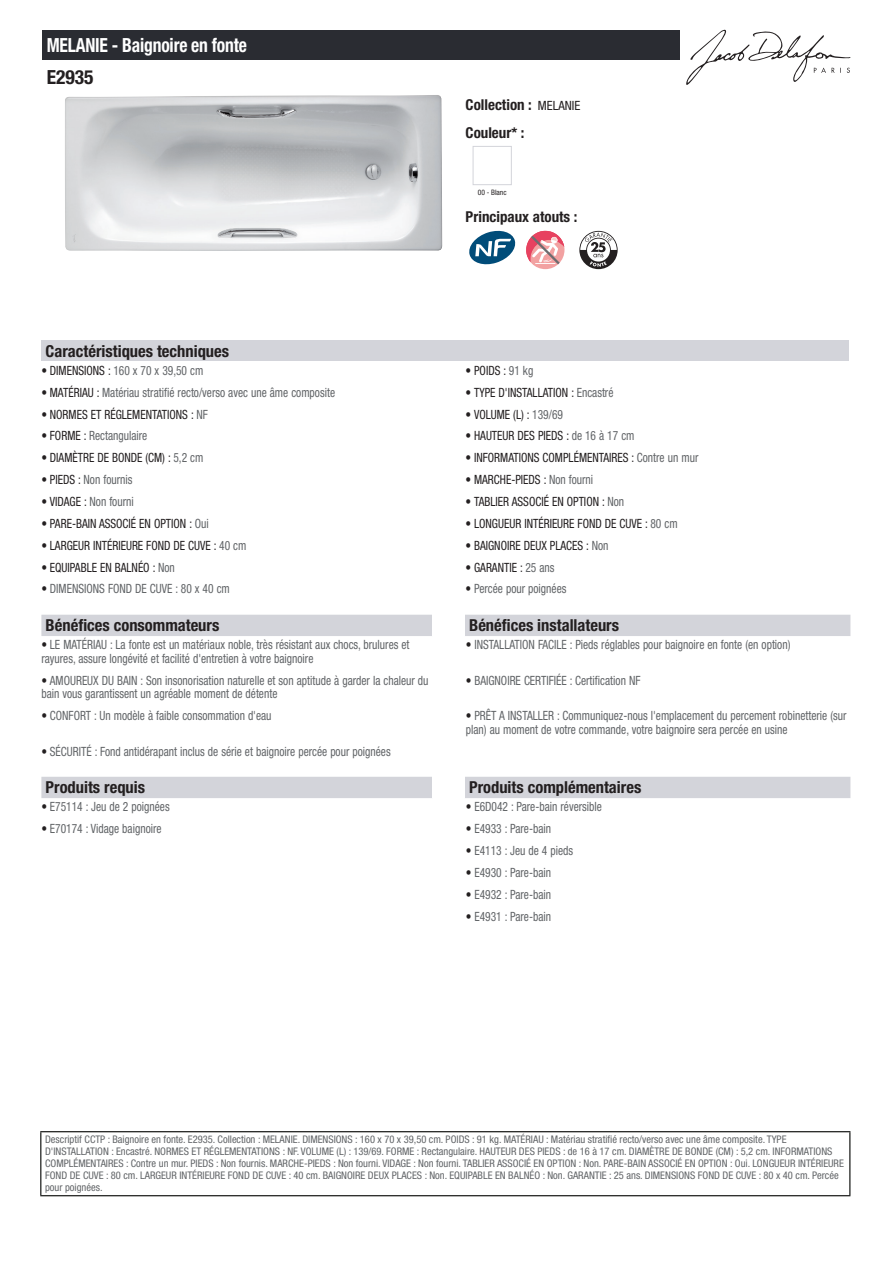
<style>
.page{position:relative;width:893px;height:1263px;background:#fff}
.page>*{position:absolute;margin:0;border:0;box-sizing:border-box;transform-origin:0 0}
.t1{font:700 condensed 19.5px "Helvetica Neue LT Std";letter-spacing:-.01em;color:#fff;scale:.9 1}
.t2{font:700 condensed 19.5px "Helvetica Neue LT Std";color:#231f20}
.t3{font:700 condensed 16.5px "Helvetica Neue LT Std";color:#231f20}
.t4{font:700 condensed 15px/27.8px "Helvetica Neue LT Std";color:#231f20}
.t5{font:condensed 12.75px/13.5px "Helvetica Neue LT Std";color:#626568;scale:.9 1}
.t6{font:condensed 12.75px "Helvetica Neue LT Std";color:#231f20;scale:.9 1}
.t7{font:condensed 10.5px/12px "Helvetica Neue LT Std";color:#626568}
.t8{font:condensed 7.5px "Helvetica Neue LT Std";color:#231f20}
.s1{font-weight:400;font-size:12.75px}
.s2{color:#231f20}
.s3{color:#626568}
</style>
<div class="page">
<svg style="left:686px;top:30px;width:164px;height:55px"></svg>
<img style="left:65px;top:95px;width:377px;height:156px">
<div style="left:473px;top:146px;width:39px;height:39px;border:1px solid #d3d4da"></div>
<svg style="left:469px;top:231px;width:46px;height:33px"></svg>
<div style="left:526px;top:231px;width:38px;height:38px;background:#f2a1a1;border-radius:50%"></div>
<svg style="left:526px;top:231px;width:38px;height:33px"></svg>
<svg style="left:579px;top:231px;width:39px;height:38px"></svg>
<div style="left:41px;top:340px;width:808px;height:21px;background:#d3d4da"></div>
<div style="left:41px;top:615px;width:809px;height:21px;background:#d3d4da"></div>
<div style="left:432px;top:615px;width:33px;height:21px;background:#fff"></div>
<div style="left:41px;top:777px;width:809px;height:21px;background:#d3d4da"></div>
<div style="left:432px;top:777px;width:33px;height:21px;background:#fff"></div>
<div style="left:43px;top:30px;width:637px;height:30px;background:#2a2c32"></div>
<hr style="left:40px;top:1131px;width:810px;height:1px;background:#040503">
<hr style="left:40px;top:1132px;width:1px;height:63px;background:#040503">
<hr style="left:849px;top:1132px;width:1px;height:63px;background:#040503">
<hr style="left:40px;top:1195px;width:810px;height:1px;background:#040503">
<h1 class="t1" style="left:47px;top:33px;width:224px">MELANIE - Baignoire en fonte</h1>
<h1 class="t2" style="left:47px;top:65px;width:48px">E2935</h1>
<p class="t4" style="left:466px;top:90px;width:116px">Collection : <span class="s1">MELANIE<br></span>Couleur* :</p>
<p class="t8" style="left:478px;top:188px;width:30px">00 - Blanc</p>
<p class="t4" style="left:466px;top:203px;width:113px">Principaux atouts :</p>
<p class="t3" style="left:46px;top:341px;width:185px">Caractéristiques techniques</p>
<p class="t5" style="left:41px;top:363px;width:181px"><span class="s2">• DIMENSIONS :</span> 160 x 70 x 39,50 cm</p>
<p class="t6" style="left:466px;top:363px;width:77px">• POIDS : <span class="s3">91 kg</span></p>
<p class="t5" style="left:41px;top:385px;width:328px"><span class="s2">• MATÉRIAU :</span> Matériau stratifié recto/verso avec une âme composite</p>
<p class="t6" style="left:466px;top:385px;width:166px">• TYPE D'INSTALLATION : <span class="s3">Encastré</span></p>
<p class="t6" style="left:41px;top:407px;width:186px">• NORMES ET RÉGLEMENTATIONS : <span class="s3">NF</span></p>
<p class="t6" style="left:466px;top:407px;width:110px">• VOLUME (L) : <span class="s3">139/69</span></p>
<p class="t5" style="left:41px;top:429px;width:119px"><span class="s2">• FORME :</span> Rectangulaire</p>
<p class="t6" style="left:466px;top:428px;width:189px">• HAUTEUR DES PIEDS : <span class="s3">de 16 à 17 cm</span></p>
<p class="t6" style="left:41px;top:450px;width:182px">• DIAMÈTRE DE BONDE (CM) : <span class="s3">5,2 cm</span></p>
<p class="t6" style="left:466px;top:450px;width:260px">• INFORMATIONS COMPLÉMENTAIRES : <span class="s3">Contre un mur</span></p>
<p class="t5" style="left:41px;top:473px;width:103px"><span class="s2">• PIEDS :</span> Non fournis</p>
<p class="t6" style="left:466px;top:472px;width:143px">• MARCHE-PIEDS : <span class="s3">Non fourni</span></p>
<p class="t5" style="left:41px;top:495px;width:104px"><span class="s2">• VIDAGE :</span> Non fourni</p>
<p class="t6" style="left:466px;top:494px;width:178px">• TABLIER ASSOCIÉ EN OPTION : <span class="s3">Non</span></p>
<p class="t6" style="left:41px;top:516px;width:187px">• PARE-BAIN ASSOCIÉ EN OPTION : <span class="s3">Oui</span></p>
<p class="t6" style="left:466px;top:516px;width:237px">• LONGUEUR INTÉRIEURE FOND DE CUVE : <span class="s3">80 cm</span></p>
<p class="t6" style="left:41px;top:538px;width:229px">• LARGEUR INTÉRIEURE FOND DE CUVE : <span class="s3">40 cm</span></p>
<p class="t6" style="left:466px;top:538px;width:160px">• BAIGNOIRE DEUX PLACES : <span class="s3">Non</span></p>
<p class="t6" style="left:41px;top:560px;width:150px">• EQUIPABLE EN BALNÉO : <span class="s3">Non</span></p>
<p class="t6" style="left:466px;top:560px;width:100px">• GARANTIE : <span class="s3">25 ans</span></p>
<p class="t5" style="left:41px;top:582px;width:211px"><span class="s2">•</span> DIMENSIONS FOND DE CUVE : 80 x 40 cm</p>
<p class="t5" style="left:466px;top:582px;width:113px"><span class="s2">•</span> Percée pour poignées</p>
<p class="t3" style="left:46px;top:615px;width:175px">Bénéfices consommateurs</p>
<p class="t3" style="left:469px;top:615px;width:151px">Bénéfices installateurs</p>
<p class="t5" style="left:41px;top:638px;width:411px"><span class="s2">•</span> LE MATÉRIAU : La fonte est un matériaux noble, très résistant aux chocs, brulures et rayures, assure longévité et facilité d'entretien à votre baignoire</p>
<p class="t5" style="left:466px;top:638px;width:362px"><span class="s2">•</span> INSTALLATION FACILE : Pieds réglables pour baignoire en fonte (en option)</p>
<p class="t5" style="left:41px;top:673px;width:432px"><span class="s2">•</span> AMOUREUX DU BAIN : Son insonorisation naturelle et son aptitude à garder la chaleur du bain vous garantissent un agréable moment de détente</p>
<p class="t5" style="left:466px;top:673px;width:196px"><span class="s2">•</span> BAIGNOIRE CERTIFIÉE : Certification NF</p>
<p class="t5" style="left:41px;top:709px;width:257px"><span class="s2">•</span> CONFORT : Un modèle à faible consommation d'eau</p>
<p class="t5" style="left:466px;top:709px;width:424px"><span class="s2">•</span> PRÊT A INSTALLER : Communiquez-nous l'emplacement du percement robinetterie (sur plan) au moment de votre commande, votre baignoire sera percée en usine</p>
<p class="t5" style="left:41px;top:744px;width:390px"><span class="s2">•</span> SÉCURITÉ : Fond antidérapant inclus de série et baignoire percée pour poignées</p>
<p class="t3" style="left:46px;top:777px;width:101px">Produits requis</p>
<p class="t3" style="left:469px;top:777px;width:174px">Produits complémentaires</p>
<p class="t5" style="left:41px;top:800px;width:144px"><span class="s2">•</span> E75114 : Jeu de 2 poignées</p>
<p class="t5" style="left:466px;top:800px;width:153px"><span class="s2">•</span> E6D042 : Pare-bain réversible</p>
<p class="t5" style="left:41px;top:822px;width:135px"><span class="s2">•</span> E70174 : Vidage baignoire</p>
<p class="t5" style="left:466px;top:822px;width:96px"><span class="s2">•</span> E4933 : Pare-bain</p>
<p class="t5" style="left:466px;top:844px;width:121px"><span class="s2">•</span> E4113 : Jeu de 4 pieds</p>
<p class="t5" style="left:466px;top:866px;width:96px"><span class="s2">•</span> E4930 : Pare-bain</p>
<p class="t5" style="left:466px;top:887px;width:96px"><span class="s2">•</span> E4932 : Pare-bain</p>
<p class="t5" style="left:466px;top:909px;width:96px"><span class="s2">•</span> E4931 : Pare-bain</p>
<p class="t7" style="left:45px;top:1134px;width:800px">Descriptif CCTP : Baignoire en fonte. E2935. Collection : MELANIE. DIMENSIONS : 160 x 70 x 39,50 cm. POIDS : 91 kg. MATÉRIAU : Matériau stratifié recto/verso avec une âme composite. TYPE D'INSTALLATION : Encastré. NORMES ET RÉGLEMENTATIONS : NF. VOLUME (L) : 139/69. FORME : Rectangulaire. HAUTEUR DES PIEDS : de 16 à 17 cm. DIAMÈTRE DE BONDE (CM) : 5,2 cm. INFORMATIONS COMPLÉMENTAIRES : Contre un mur. PIEDS : Non fournis. MARCHE-PIEDS : Non fourni. VIDAGE : Non fourni. TABLIER ASSOCIÉ EN OPTION : Non. PARE-BAIN ASSOCIÉ EN OPTION : Oui. LONGUEUR INTÉRIEURE FOND DE CUVE : 80 cm. LARGEUR INTÉRIEURE FOND DE CUVE : 40 cm. BAIGNOIRE DEUX PLACES : Non. EQUIPABLE EN BALNÉO : Non. GARANTIE : 25 ans. DIMENSIONS FOND DE CUVE : 80 x 40 cm. Percée pour poignées.</p>
</div>
